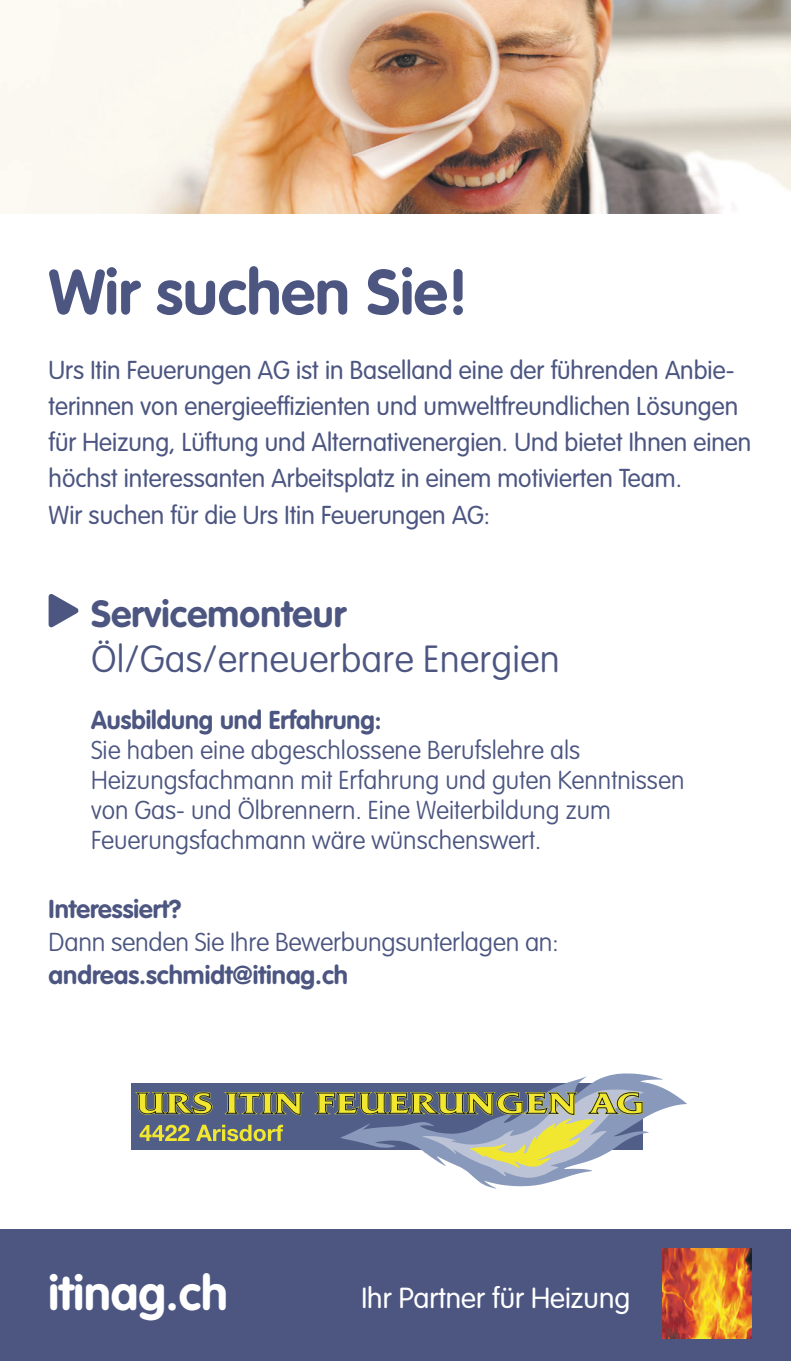
<style>
.page{position:relative;width:791px;height:1361px;background:#fff}
.page>*{position:absolute;margin:0;border:0;box-sizing:border-box;transform-origin:0 0}
.t1{font:700 62.4px "VAG Rounded";color:#4c5681}
.t2{font:700 48px "VAG Rounded";color:#fff}
.t3{font:100 37.2px "VAG Rounded";letter-spacing:.005em;color:#4c5681}
.t4{font:700 37.2px "VAG Rounded";letter-spacing:.005em;color:#4c5681}
.t5{font:300 28.5px "VAG Rounded";color:#fff}
.t6{font:300 25.5px/36px "VAG Rounded";color:#4c5681}
.t7{font:100 25.5px/30px "VAG Rounded";color:#4c5681}
.t8{font:700 25.5px "VAG Rounded";color:#4c5681}
</style>
<div class="page">
<svg style="left:49px;top:594px;width:30px;height:34px"></svg>
<img style="left:0;top:0;width:791px;height:213px">
<div style="left:0;top:1229px;width:791px;height:132px;background:#4c5681"></div>
<div style="left:131px;top:1083px;width:512px;height:67px;background:#515e87"></div>
<svg style="left:140px;top:1124px;width:49px;height:17px"></svg>
<svg style="left:196px;top:1124px;width:87px;height:17px"></svg>
<svg style="left:135px;top:1091px;width:78px;height:24px"></svg>
<svg style="left:224px;top:1092px;width:80px;height:23px"></svg>
<svg style="left:314px;top:1073px;width:373px;height:115px"></svg>
<img style="left:662px;top:1248px;width:89px;height:90px">
<h1 class="t1" style="left:49px;top:256px;width:421px">Wir suchen Sie!</h1>
<p class="t6" style="left:49px;top:352px;width:704px">Urs Itin Feuerungen AG ist in Baselland eine der führenden Anbie&shy;terinnen von energieeffizienten und umweltfreundlichen Lösungen für Heizung, Lüftung und Alternativenergien. Und bietet Ihnen einen höchst interessanten Arbeitsplatz in einem motivierten Team.<br>Wir suchen für die Urs Itin Feuerungen AG:</p>
<h3 class="t4" style="left:91px;top:592px;width:256px">Servicemonteur</h3>
<h3 class="t3" style="left:91px;top:638px;width:470px">Öl/Gas/erneuerbare Energien</h3>
<p class="t8" style="left:91px;top:705px;width:292px">Ausbildung und Erfahrung:</p>
<p class="t7" style="left:91px;top:735px;width:595px">Sie haben eine abgeschlossene Berufslehre als Heizungsfachmann mit Erfahrung und guten Kenntnissen von Gas- und Ölbrennern. Eine Weiterbildung zum Feuerungsfachmann wäre wünschenswert.</p>
<p class="t8" style="left:49px;top:894px;width:134px">Interessiert?</p>
<p class="t7" style="left:49px;top:927px;width:511px">Dann senden Sie Ihre Bewerbungsunterlagen an:</p>
<p class="t8" style="left:49px;top:960px;width:301px">andreas.schmidt@itinag.ch</p>
<h2 class="t2" style="left:49px;top:1265px;width:181px">itinag.ch</h2>
<p class="t5" style="left:361px;top:1281px;width:270px">Ihr Partner für Heizung</p>
</div>
